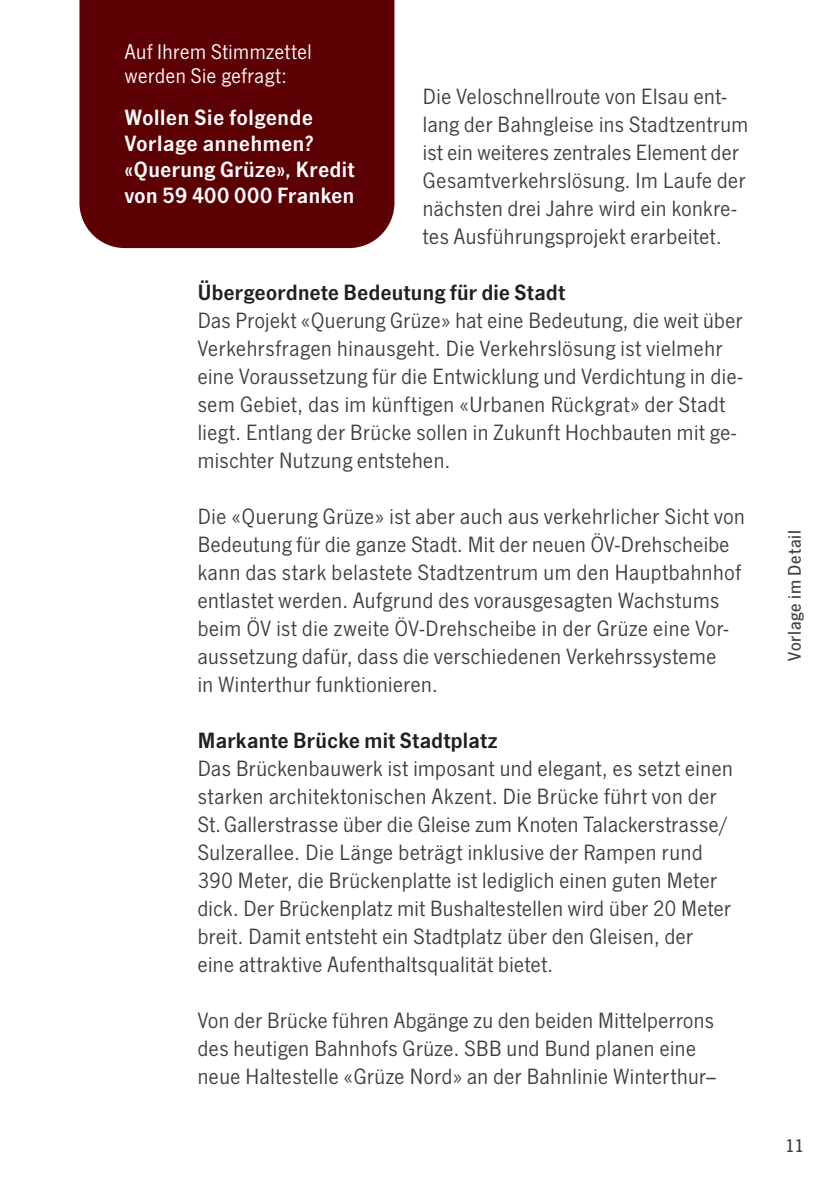
<style>
.page{position:relative;width:840px;height:1191px;background:#fff}
.page>*{position:absolute;margin:0;border:0;box-sizing:border-box;transform-origin:0 0}
.t1{font:23px/28px "News Got";letter-spacing:.025em;color:#3e3e3f}
.t2{font:23px/26px "News Got Dem";letter-spacing:.025em;color:#fff}
.t3{font:23px "News Got Dem";letter-spacing:.02em;color:#231f20}
.t4{font:22px/24px "News Got";letter-spacing:.025em;color:#fff}
.t5{font:500 19px "News Got";letter-spacing:.035em;color:#3e3e3f}
</style>
<div class="page">
<div style="left:79px;top:0;width:315px;height:248px;background:#5d0003"></div>
<p class="t4" style="left:125px;top:40px;width:188px">Auf Ihrem Stimmzettel werden Sie gefragt:</p>
<p class="t2" style="left:125px;top:104px;width:231px">Wollen Sie folgende<br>Vorlage annehmen? «Querung Grüze», Kredit von 59 400 000 Franken</p>
<p class="t1" style="left:422px;top:83px;width:327px">Die Veloschnellroute von Elsau ent&shy;lang der Bahngleise ins Stadtzentrum ist ein weiteres zentrales Element der Gesamtverkehrslösung. Im Laufe der nächsten drei Jahre wird ein konkre&shy;tes Ausführungsprojekt erarbeitet.</p>
<p class="t3" style="left:197px;top:279px;width:368px">Übergeordnete Bedeutung für die Stadt</p>
<p class="t1" style="left:197px;top:307px;width:546px">Das Projekt «Querung Grüze» hat eine Bedeutung, die weit über Verkehrsfragen hinausgeht. Die Verkehrslösung ist vielmehr eine Voraussetzung für die Entwicklung und Verdichtung in die&shy;sem Gebiet, das im künftigen «Urbanen Rückgrat» der Stadt liegt. Entlang der Brücke sollen in Zukunft Hochbauten mit ge&shy;mischter Nutzung entstehen.</p>
<p class="t1" style="left:197px;top:503px;width:548px">Die «Querung Grüze» ist aber auch aus verkehrlicher Sicht von Bedeutung für die ganze Stadt. Mit der neuen ÖV-Drehscheibe kann das stark belastete Stadtzentrum um den Hauptbahnhof entlastet werden. Aufgrund des vorausgesagten Wachstums beim ÖV ist die zweite ÖV-Drehscheibe in der Grüze eine Vor&shy;aussetzung dafür, dass die verschiedenen Verkehrssysteme<br>in Winterthur funktionieren.</p>
<p class="t3" style="left:197px;top:727px;width:301px">Markante Brücke mit Stadtplatz</p>
<p class="t1" style="left:197px;top:755px;width:536px">Das Brückenbauwerk ist imposant und elegant, es setzt einen starken architektonischen Akzent. Die Brücke führt von der St. Gallerstrasse über die Gleise zum Knoten Talackerstrasse/ Sulzerallee. Die Länge beträgt inklusive der Rampen rund 390 Meter, die Brückenplatte ist lediglich einen guten Meter dick. Der Brückenplatz mit Bushaltestellen wird über 20 Meter breit. Damit entsteht ein Stadtplatz über den Gleisen, der eine attraktive Aufenthaltsqualität bietet.</p>
<p class="t1" style="left:197px;top:1007px;width:520px">Von der Brücke führen Abgänge zu den beiden Mittelperrons des heutigen Bahnhofs Grüze. SBB und Bund planen eine neue Haltestelle «Grüze Nord» an der Bahnlinie Winterthur–</p>
<p class="t5" style="left:783px;top:660px;width:132px;rotate:-90deg">Vorlage im Detail</p>
<p class="t5" style="left:784px;top:1135px;width:20px">11</p>
</div>
